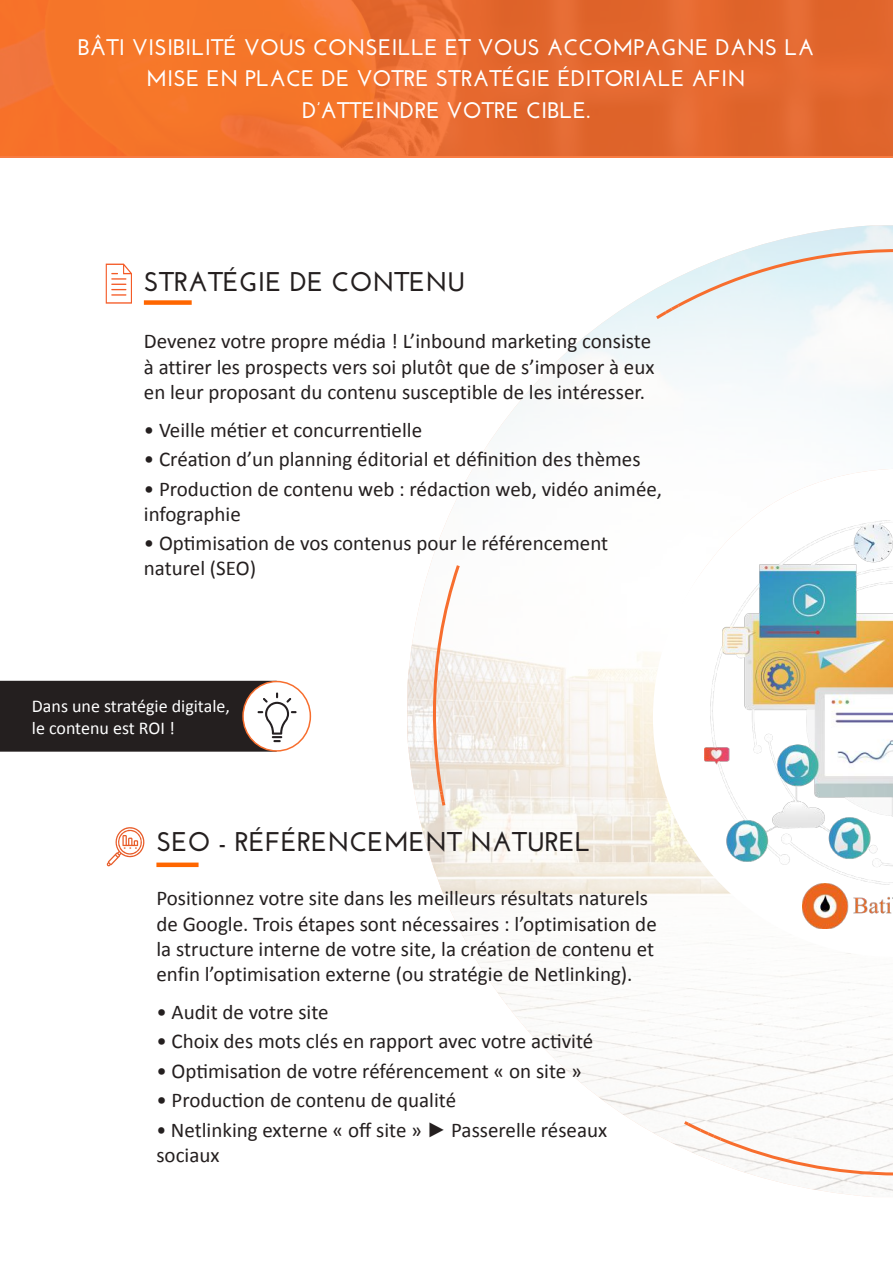
<style>
.page{position:relative;width:893px;height:1263px;background:#fff}
.page>*{position:absolute;margin:0;border:0;box-sizing:border-box;transform-origin:0 0}
.t1{font:700 27px "Josefin Sans";color:#241f1f}
.t2{font:700 22.5px/31.5px "Josefin Sans";color:#fff;text-align:center}
.t3{font:21px/25.2px "Calibri";color:#241f1f}
.t4{font:21px/25.2px "Calibri";color:#241f1f;scale:.95 1}
.t5{font:18px/21.6px "Calibri";color:#fff}
.s1{font-family:"Arial"}
</style>
<div class="page">
<img style="left:407px;top:225px;width:486px;height:972px">
<svg style="left:0;top:0;width:893px;height:157px;background:#eb6d2e"></svg>
<div style="left:144px;top:300px;width:48px;height:5px;background:#f60"></div>
<svg style="left:106px;top:264px;width:26px;height:40px"></svg>
<div style="left:156px;top:862px;width:43px;height:5px;background:#f60"></div>
<svg style="left:107px;top:827px;width:38px;height:39px"></svg>
<svg style="left:653px;top:248px;width:240px;height:74px"></svg>
<svg style="left:431px;top:562px;width:31px;height:247px"></svg>
<svg style="left:681px;top:1081px;width:212px;height:96px"></svg>
<svg style="left:0;top:681px;width:297px;height:71px;background:#443f3e"></svg>
<svg style="left:653px;top:477px;width:240px;height:480px"></svg>
<img style="left:704px;top:520px;width:189px;height:364px">
<img style="left:803px;top:883px;width:90px;height:46px">
<p class="t2" style="left:78px;top:31px;width:738px">BÂTI VISIBILITÉ VOUS CONSEILLE ET VOUS ACCOMPAGNE DANS LA<br>MISE EN PLACE DE VOTRE STRATÉGIE ÉDITORIALE AFIN<br>D’ATTEINDRE VOTRE CIBLE.</p>
<p class="t1" style="left:144px;top:266px;width:323px">STRATÉGIE DE CONTENU</p>
<p class="t3" style="left:144px;top:328px;width:512px">Devenez votre propre média ! L’inbound marketing consiste à attirer les prospects vers soi plutôt que de s’imposer à eux en leur proposant du contenu susceptible de les intéresser.</p>
<p class="t3" style="left:144px;top:416px;width:280px">• Veille métier et concurrentielle</p>
<p class="t3" style="left:144px;top:446px;width:498px">• Création d’un planning éditorial et définition des thèmes</p>
<p class="t3" style="left:144px;top:475px;width:520px">• Production de contenu web : rédaction web, vidéo animée, infographie</p>
<p class="t3" style="left:144px;top:530px;width:466px">• Optimisation de vos contenus pour le référencement naturel (SEO)</p>
<p class="t5" style="left:32px;top:695px;width:200px">Dans une stratégie digitale, le contenu est ROI !</p>
<p class="t1" style="left:156px;top:825px;width:436px">SEO - RÉFÉRENCEMENT NATUREL</p>
<p class="t3" style="left:156px;top:885px;width:502px">Positionnez votre site dans les meilleurs résultats naturels de Google. Trois étapes sont nécessaires : l’optimisation de la structure interne de votre site, la création de contenu et enfin l’optimisation externe (ou stratégie de Netlinking).</p>
<p class="t3" style="left:156px;top:999px;width:174px">• Audit de votre site</p>
<p class="t3" style="left:156px;top:1028px;width:438px">• Choix des mots clés en rapport avec votre activité</p>
<p class="t3" style="left:156px;top:1058px;width:427px">• Optimisation de votre référencement « on site »</p>
<p class="t3" style="left:156px;top:1087px;width:301px">• Production de contenu de qualité</p>
<p class="t4" style="left:156px;top:1116px;width:476px">• Netlinking externe « off site » <span class="s1">►</span> Passerelle réseaux sociaux</p>
</div>
